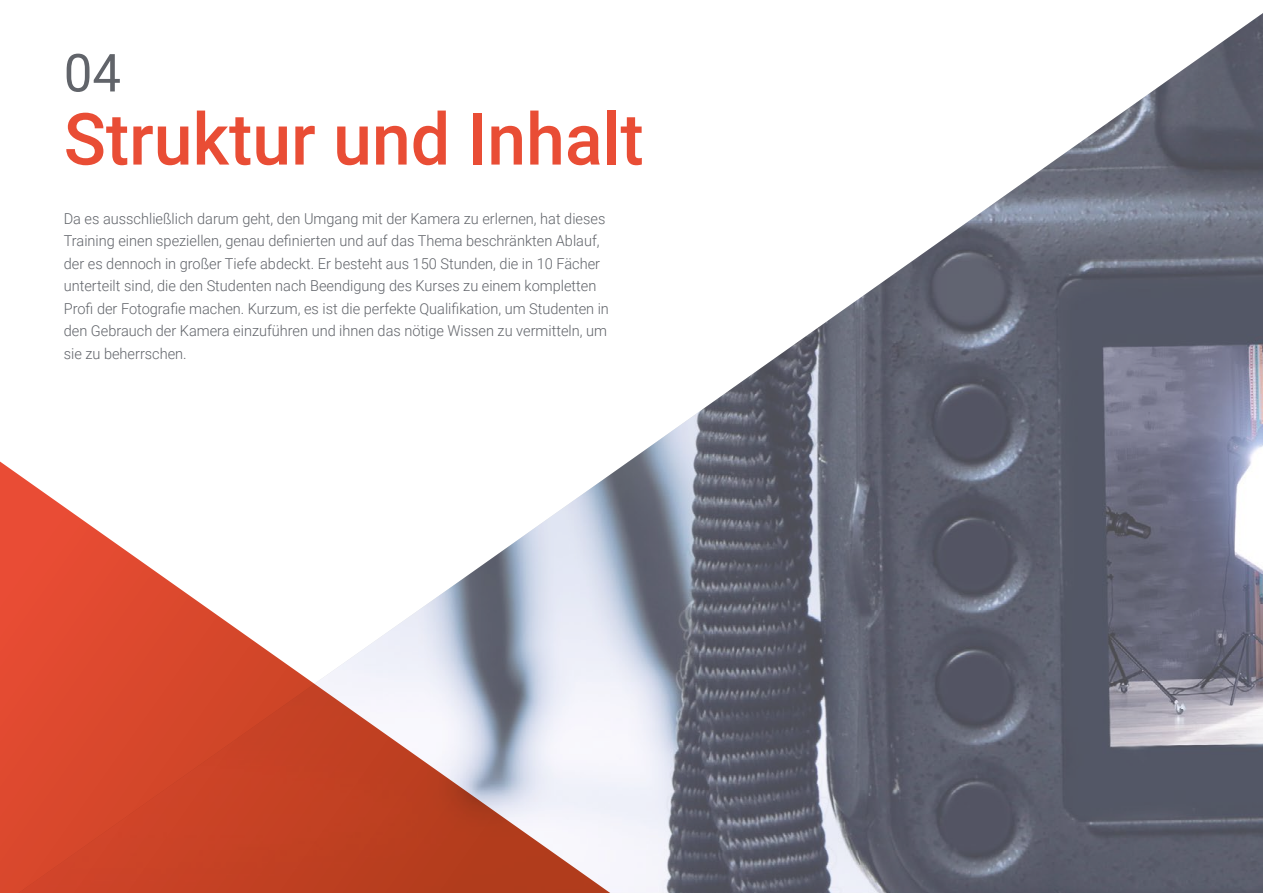
<style>
.page{position:relative;width:1263px;height:893px;background:#fff}
.page>*{position:absolute;margin:0;border:0;box-sizing:border-box;transform-origin:0 0}
.t1{font:500 72px "Roboto";color:#e94d35}
.t2{font:52.5px "Roboto";color:#61646a}
.t3{font:300 15px/22.5px "Roboto";color:#61646a}
</style>
<div class="page">
<img style="left:640px;top:13px;width:623px;height:880px">
<svg style="left:0;top:453px;width:640px;height:440px"></svg>
<h2 class="t2" style="left:64px;top:36px;width:59px">04</h2>
<h1 class="t1" style="left:64px;top:89px;width:581px">Struktur und Inhalt</h1>
<p class="t3" style="left:64px;top:207px;width:547px">Da es ausschließlich darum geht, den Umgang mit der Kamera zu erlernen, hat dieses Training einen speziellen, genau definierten und auf das Thema beschränkten Ablauf, der es dennoch in großer Tiefe abdeckt. Er besteht aus 150 Stunden, die in 10 Fächer unterteilt sind, die den Studenten nach Beendigung des Kurses zu einem kompletten Profi der Fotografie machen. Kurzum, es ist die perfekte Qualifikation, um Studenten in den Gebrauch der Kamera einzuführen und ihnen das nötige Wissen zu vermitteln, um sie zu beherrschen.</p>
</div>
